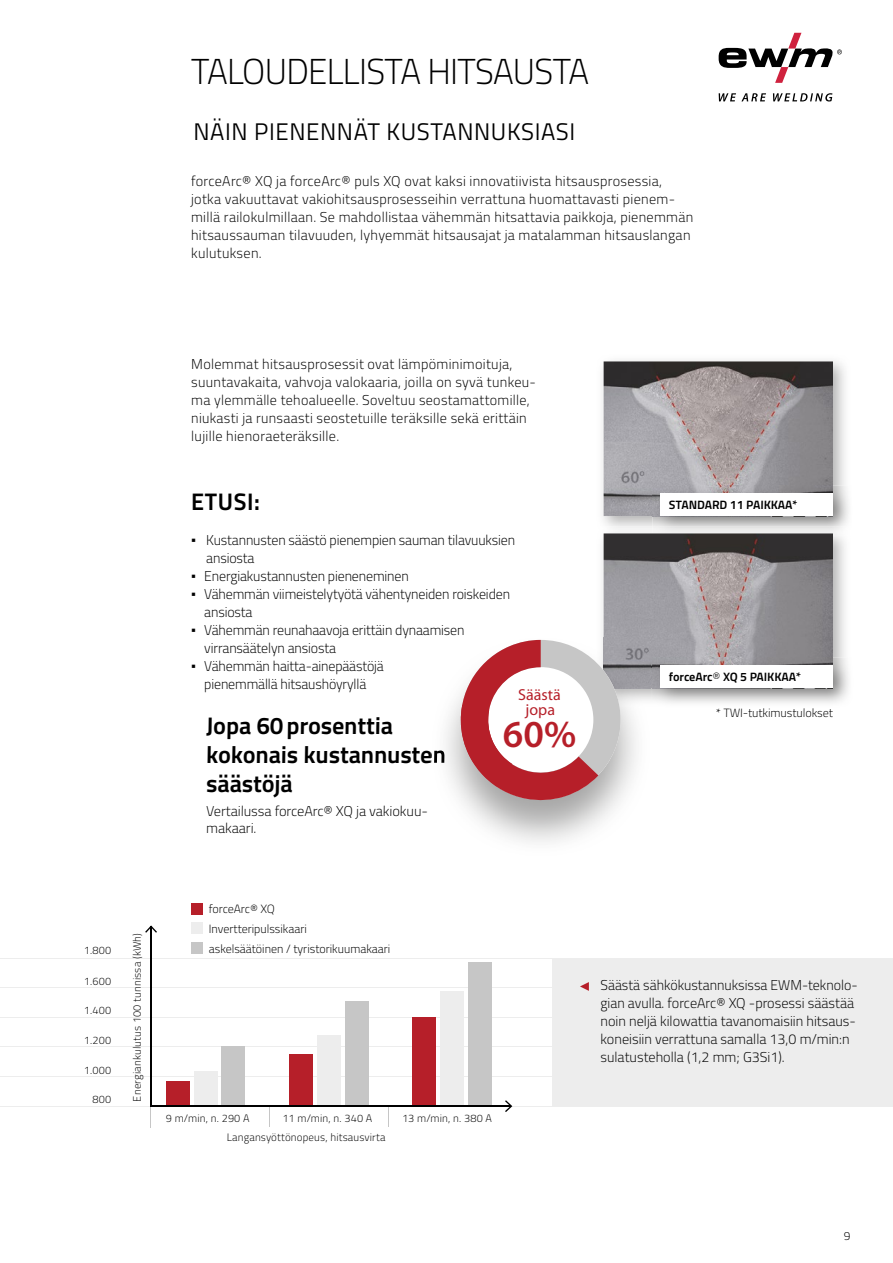
<style>
.page{position:relative;width:893px;height:1263px;background:#fff}
.page>*{position:absolute;margin:0;border:0;box-sizing:border-box;transform-origin:0 0}
.t1{font:600 38.25px "Myriad Pro";color:#b61f29}
.t2{font:300 36px "Titillium Text";letter-spacing:-.02em;color:#000}
.t3{font:700 24px/28.8px "Titillium Text";letter-spacing:.025em;color:#000}
.t4{font:24px "Titillium Text";letter-spacing:.025em;color:#000}
.t5{font:15.9px/15.5px "Myriad Pro";color:#b61f29;text-align:center}
.t6{font:300 14.25px/18px "Titillium Text";letter-spacing:.015em;color:#000}
.t7{font:300 14.25px/18px "Titillium Text";letter-spacing:-.01em;color:#000}
.t8{font:700 12.15px "Titillium Text";color:#000}
.t9{font:300 12px/19.8px "Titillium Text";color:#000}
.t10{font:300 10.8px "Titillium Text";color:#000}
.s1{font-family:"Arial";font-weight:400}
.s2{font-weight:300}
</style>
<div class="page">
<svg style="left:719px;top:93px;width:113px;height:9px"></svg>
<svg style="left:719px;top:33px;width:123px;height:50px"></svg>
<img style="left:602px;top:360px;width:243px;height:298px">
<img style="left:604px;top:361px;width:229px;height:155px">
<img style="left:652px;top:486px;width:197px;height:40px">
<img style="left:652px;top:486px;width:181px;height:30px">
<div style="left:660px;top:494px;width:173px;height:22px;background:#fff"></div>
<div style="left:552px;top:958px;width:341px;height:148px;background:#ededed"></div>
<hr style="left:0;top:1017px;width:552px;height:1px;background:#ededed">
<hr style="left:0;top:1076px;width:552px;height:1px;background:#ededed">
<hr style="left:0;top:987px;width:552px;height:1px;background:#ededed">
<hr style="left:0;top:957px;width:893px;height:1px;background:#ededed">
<hr style="left:0;top:1046px;width:552px;height:1px;background:#ededed">
<hr style="left:0;top:1106px;width:893px;height:1px;background:#ededed">
<div style="left:191px;top:922px;width:12px;height:12px;background:#ededed"></div>
<div style="left:191px;top:942px;width:12px;height:12px;background:#c6c6c6"></div>
<div style="left:191px;top:903px;width:12px;height:11px;background:#b61f29"></div>
<svg style="left:580px;top:982px;width:9px;height:9px"></svg>
<div style="left:222px;top:1046px;width:23px;height:60px;background:#c6c6c6"></div>
<div style="left:194px;top:1072px;width:23px;height:34px;background:#ededed"></div>
<div style="left:166px;top:1081px;width:24px;height:25px;background:#b61f29"></div>
<div style="left:345px;top:1001px;width:23px;height:105px;background:#c6c6c6"></div>
<div style="left:317px;top:1036px;width:24px;height:70px;background:#ededed"></div>
<div style="left:290px;top:1054px;width:23px;height:52px;background:#b61f29"></div>
<div style="left:468px;top:962px;width:24px;height:144px;background:#c6c6c6"></div>
<div style="left:441px;top:991px;width:23px;height:115px;background:#ededed"></div>
<div style="left:413px;top:1017px;width:23px;height:89px;background:#b61f29"></div>
<svg style="left:269px;top:1107px;width:1px;height:20px"></svg>
<hr style="left:150px;top:926px;width:2px;height:180px;background:#000">
<svg style="left:145px;top:925px;width:12px;height:8px"></svg>
<hr style="left:151px;top:1105px;width:360px;height:2px;background:#000">
<svg style="left:505px;top:1100px;width:7px;height:12px"></svg>
<img style="left:602px;top:526px;width:231px;height:9px">
<img style="left:833px;top:526px;width:12px;height:10px">
<svg style="left:650px;top:688px;width:2px;height:12px"></svg>
<img style="left:604px;top:533px;width:229px;height:155px">
<img style="left:652px;top:658px;width:197px;height:45px">
<img style="left:652px;top:658px;width:181px;height:30px">
<div style="left:660px;top:666px;width:173px;height:22px;background:#fff"></div>
<img style="left:431px;top:746px;width:15px;height:17px">
<img style="left:604px;top:637px;width:46px;height:51px">
<svg style="left:460px;top:640px;width:161px;height:161px"></svg>
<h2 class="t2" style="left:191px;top:46px;width:400px">TALOUDELLISTA HITSAUSTA</h2>
<h3 class="t4" style="left:193px;top:114px;width:383px">NÄIN PIENENNÄT KUSTANNUKSIASI</h3>
<p class="t6" style="left:191px;top:171px;width:504px">forceArc® XQ ja forceArc® puls XQ ovat kaksi innovatiivista hitsausprosessia, jotka vakuuttavat vakiohitsausprosesseihin verrattuna huomattavasti pienem&shy;millä railokulmillaan. Se mahdollistaa vähemmän hitsattavia paikkoja, pienemmän hitsaussauman tilavuuden, lyhyemmät hitsausajat ja matalamman hitsauslangan kulutuksen.</p>
<p class="t6" style="left:191px;top:355px;width:346px">Molemmat hitsausprosessit ovat lämpöminimoituja, suuntavakaita, vahvoja valokaaria, joilla on syvä tunkeu&shy;ma ylemmälle tehoalueelle. Soveltuu seostamattomille, niukasti ja runsaasti seostetuille teräksille sekä erittäin lujille hienoraeteräksille.</p>
<h3 class="t3" style="left:191px;top:485px;width:70px">ETUSI:</h3>
<p class="t7" style="left:206px;top:530px;width:310px;text-indent:-15px"><span class="s1">▪</span> Kustannusten säästö pienempien sauman tilavuuksien ansiosta</p>
<p class="t7" style="left:191px;top:566px;width:219px"><span class="s1">▪</span> Energiakustannusten pieneneminen</p>
<p class="t7" style="left:204px;top:584px;width:307px;text-indent:-13px"><span class="s1">▪</span> Vähemmän viimeistelytyötä vähentyneiden roiskeiden ansiosta</p>
<p class="t7" style="left:204px;top:620px;width:262px;text-indent:-13px"><span class="s1">▪</span> Vähemmän reunahaavoja erittäin dynaamisen virransäätelyn ansiosta</p>
<p class="t7" style="left:191px;top:656px;width:194px;text-align:center"><span class="s1">▪</span> Vähemmän haitta-ainepäästöjä pienemmällä hitsaushöyryllä</p>
<p class="t5" style="left:518px;top:686px;width:44px">Säästä jopa</p>
<h1 class="t1" style="left:503px;top:710px;width:75px">60%</h1>
<h3 class="t3" style="left:206px;top:710px;width:242px">Jopa 60 prosenttia kokonais kustannusten säästöjä</h3>
<p class="t6" style="left:206px;top:802px;width:223px;line-height:16.5px">Vertailussa forceArc® XQ ja vakiokuu&shy;makaari.</p>
<p class="t8" style="left:669px;top:496px;width:130px">STANDARD 11 PAIKKAA*</p>
<p class="t8" style="left:669px;top:668px;width:134px">forceArc<span class="s2">®</span> XQ 5 PAIKKAA*</p>
<p class="t9" style="left:716px;top:702px;width:119px">* TWI-tutkimustulokset</p>
<p class="t10" style="left:84px;top:943px;width:29px">1.800</p>
<p class="t10" style="left:84px;top:973px;width:29px">1.600</p>
<p class="t10" style="left:84px;top:1003px;width:29px">1.400</p>
<p class="t10" style="left:84px;top:1032px;width:29px">1.200</p>
<p class="t10" style="left:84px;top:1062px;width:29px">1.000</p>
<p class="t10" style="left:93px;top:1091px;width:20px">800</p>
<p class="t10" style="left:129px;top:1101px;width:170px;rotate:-90deg">Energiankulutus 100 tunnissa (kWh)</p>
<p class="t9" style="left:209px;top:898px;width:183px">forceArc® XQ<br>Invertteripulssikaari<br>askelsäätöinen / tyristorikuumakaari</p>
<p class="t10" style="left:166px;top:1110px;width:85px">9 m/min, n. 290 A</p>
<p class="t10" style="left:282px;top:1110px;width:92px">11 m/min, n. 340 A</p>
<p class="t10" style="left:402px;top:1110px;width:92px">13 m/min, n. 380 A</p>
<p class="t10" style="left:227px;top:1130px;width:160px">Langansyöttönopeus, hitsausvirta</p>
<p class="t6" style="left:600px;top:976px;width:259px">Säästä sähkökustannuksissa EWM-teknolo&shy;gian avulla. forceArc® XQ -prosessi säästää noin neljä kilowattia tavanomaisiin hitsaus&shy;koneisiin verrattuna samalla 13,0 m/min:n sulatusteholla (1,2 mm; G3Si1).</p>
<p class="t9" style="left:844px;top:1225px;width:8px">9</p>
</div>
